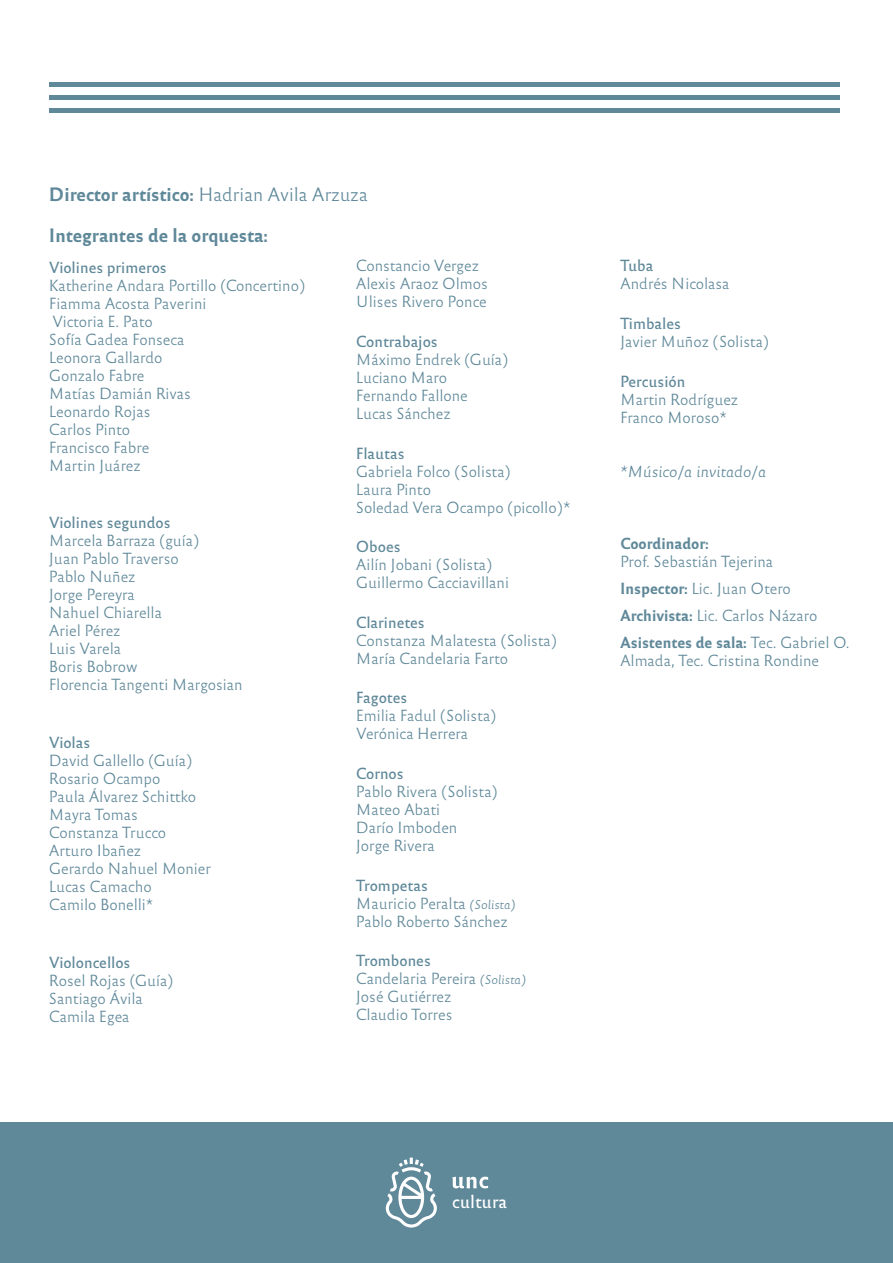
<style>
.page{position:relative;width:893px;height:1263px;background:#fff}
.page>*{position:absolute;margin:0;border:0;box-sizing:border-box;transform-origin:0 0}
.t1{font:18px "Reforma 2018 Negra";color:#5f8899}
.t2{font:17.1px "Reforma 2018 Gris";letter-spacing:-.005em;color:#fff}
.t3{font:15px/18px "Reforma 2018 Blanca";color:#5f8899}
.t4{font:15px "Reforma 2018 Gris";color:#5f8899}
.t5{font:15px "Reforma 2018 Negra";color:#5f8899}
.t6{font:15px "Reforma 2018 Blanca Italica";color:#5f8899}
.s1{font-family:"Reforma 2018 Blanca"}
.s2{font-family:"Reforma 2018 Blanca Italica";font-size:12px}
.s3{font-family:"Reforma 2018 Negra"}
</style>
<div class="page">
<div style="left:0;top:1122px;width:893px;height:141px;background:#5f8899"></div>
<hr style="left:49px;top:108px;width:790px;height:4px;background:#5f8899">
<div style="left:49px;top:95px;width:790px;height:5px;background:#5f8899"></div>
<div style="left:49px;top:82px;width:790px;height:5px;background:#5f8899"></div>
<svg style="left:385px;top:1157px;width:52px;height:70px"></svg>
<svg style="left:452px;top:1177px;width:36px;height:11px"></svg>
<p class="t1" style="left:49px;top:184px;width:320px">Director artístico: <span class="s1">Hadrian Avila Arzuza</span></p>
<p class="t1" style="left:49px;top:225px;width:221px">Integrantes de la orquesta:</p>
<p class="t4" style="left:49px;top:258px;width:119px">Violines primeros</p>
<p class="t3" style="left:49px;top:276px;width:258px">Katherine Andara Portillo (Concertino)<br>Fiamma Acosta Paverini<br>Victoria E. Pato<br>Sofía Gadea Fonseca<br>Leonora Gallardo<br>Gonzalo Fabre<br>Matías Damián Rivas<br>Leonardo Rojas<br>Carlos Pinto<br>Francisco Fabre<br>Martin Juárez</p>
<p class="t4" style="left:49px;top:514px;width:123px">Violines segundos</p>
<p class="t3" style="left:49px;top:532px;width:195px">Marcela Barraza (guía)<br>Juan Pablo Traverso<br>Pablo Nuñez<br>Jorge Pereyra<br>Nahuel Chiarella<br>Ariel Pérez<br>Luis Varela<br>Boris Bobrow<br>Florencia Tangenti Margosian</p>
<p class="t4" style="left:49px;top:734px;width:43px">Violas</p>
<p class="t3" style="left:49px;top:751px;width:164px">David Gallello (Guía)<br>Rosario Ocampo<br>Paula Álvarez Schittko<br>Mayra Tomas<br>Constanza Trucco<br>Arturo Ibañez<br>Gerardo Nahuel Monier<br>Lucas Camacho<br>Camilo Bonelli*</p>
<p class="t4" style="left:49px;top:953px;width:83px">Violoncellos</p>
<p class="t3" style="left:49px;top:971px;width:126px">Rosel Rojas (Guía)<br>Santiago Ávila<br>Camila Egea</p>
<p class="t3" style="left:356px;top:257px;width:133px">Constancio Vergez<br>Alexis Araoz Olmos<br>Ulises Rivero Ponce</p>
<p class="t4" style="left:356px;top:333px;width:83px">Contrabajos</p>
<p class="t3" style="left:356px;top:351px;width:154px">Máximo Endrek (Guía)<br>Luciano Maro<br>Fernando Fallone<br>Lucas Sánchez</p>
<p class="t4" style="left:356px;top:444px;width:50px">Flautas</p>
<p class="t3" style="left:356px;top:462px;width:216px">Gabriela Folco (Solista)<br>Laura Pinto<br>Soledad Vera Ocampo (picollo)*</p>
<p class="t4" style="left:356px;top:538px;width:46px">Oboes</p>
<p class="t3" style="left:356px;top:556px;width:155px">Ailín Jobani (Solista)<br>Guillermo Cacciavillani</p>
<p class="t4" style="left:356px;top:614px;width:70px">Clarinetes</p>
<p class="t3" style="left:356px;top:631px;width:203px">Constanza Malatesta (Solista)<br>María Candelaria Farto</p>
<p class="t4" style="left:356px;top:689px;width:53px">Fagotes</p>
<p class="t3" style="left:356px;top:707px;width:142px">Emilia Fadul (Solista)<br>Verónica Herrera</p>
<p class="t4" style="left:356px;top:765px;width:49px">Cornos</p>
<p class="t3" style="left:356px;top:783px;width:144px">Pablo Rivera (Solista)<br>Mateo Abati<br>Darío Imboden<br>Jorge Rivera</p>
<p class="t4" style="left:356px;top:876px;width:73px">Trompetas</p>
<p class="t3" style="left:356px;top:894px;width:161px">Mauricio Peralta <span class="s2">(Solista)<br></span>Pablo Roberto Sánchez</p>
<p class="t4" style="left:356px;top:952px;width:76px">Trombones</p>
<p class="t3" style="left:356px;top:970px;width:172px">Candelaria Pereira <span class="s2">(Solista)<br></span>José Gutiérrez<br>Claudio Torres</p>
<p class="t4" style="left:620px;top:257px;width:35px">Tuba</p>
<p class="t3" style="left:620px;top:275px;width:111px">Andrés Nicolasa</p>
<p class="t4" style="left:620px;top:315px;width:62px">Timbales</p>
<p class="t3" style="left:620px;top:333px;width:151px">Javier Muñoz (Solista)</p>
<p class="t4" style="left:620px;top:372px;width:67px">Percusión</p>
<p class="t3" style="left:620px;top:390px;width:120px">Martin Rodríguez<br>Franco Moroso*</p>
<p class="t6" style="left:620px;top:463px;width:148px">*Músico/a invitado/a</p>
<p class="t5" style="left:620px;top:534px;width:90px">Coordinador:</p>
<p class="t3" style="left:620px;top:548px;width:199px;line-height:27px">Prof. Sebastián Tejerina<br><span class="s3">Inspector:</span> Lic. Juan Otero<br><span class="s3">Archivista:</span> Lic. Carlos Názaro</p>
<p class="t5" style="left:620px;top:633px;width:231px">Asistentes de sala: <span class="s1">Tec. Gabriel O.</span></p>
<p class="t3" style="left:620px;top:651px;width:201px">Almada, Tec. Cristina Rondine</p>
<p class="t2" style="left:452px;top:1192px;width:56px">cultura</p>
</div>
